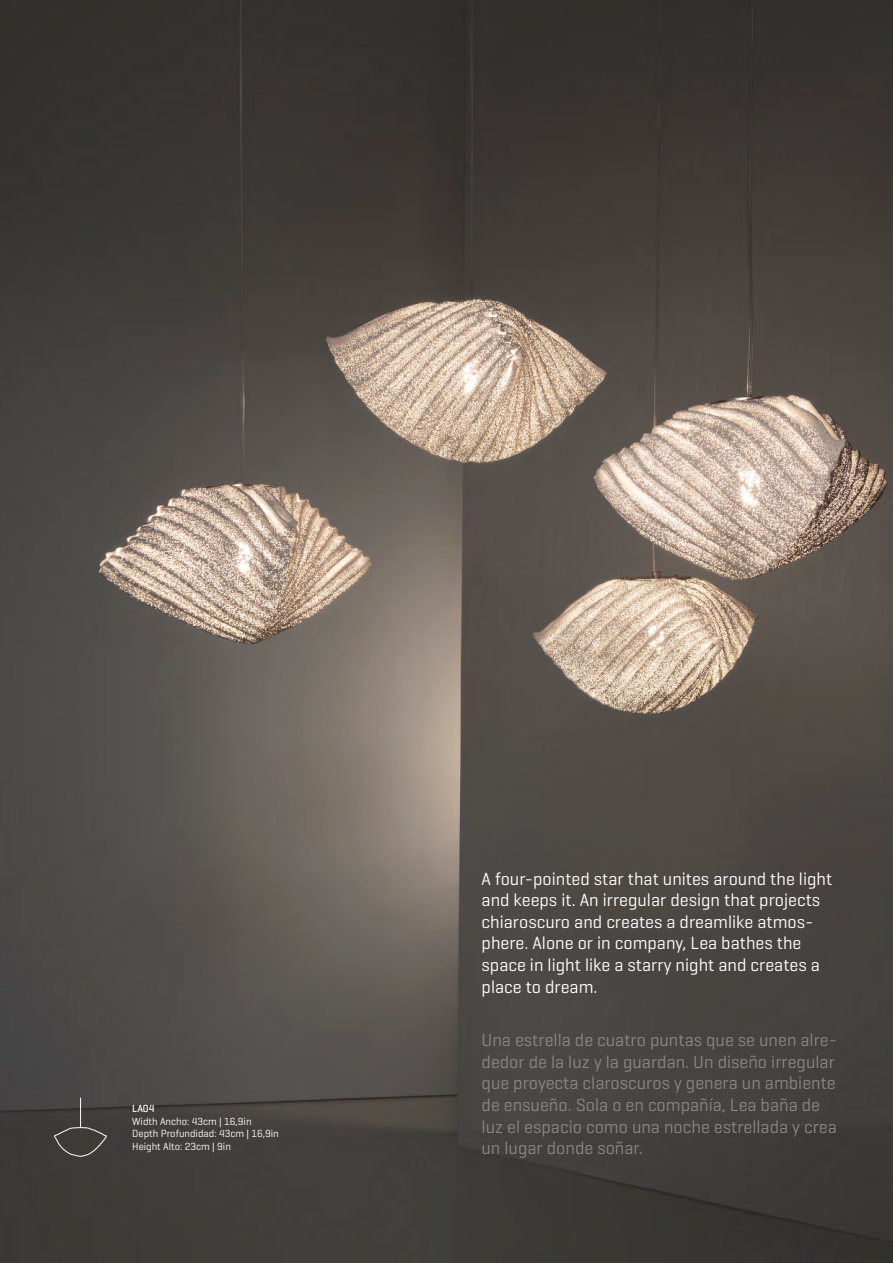
<style>
.page{position:relative;width:893px;height:1263px;background:#fff}
.page>*{position:absolute;margin:0;border:0;box-sizing:border-box;transform-origin:0 0}
.t1{font:18px/21.6px "Geogrotesque";color:#878787}
.t2{font:18px/21.6px "Geogrotesque";color:#fff}
.t3{font:10.5px "Geogrotesque";color:#fff}
.t4{font:500 10.5px "Geogrotesque";color:#fff}
</style>
<div class="page">
<img style="left:0;top:0;width:893px;height:1263px">
<svg style="left:54px;top:1098px;width:53px;height:59px;background:#494643"></svg>
<p class="t4" style="left:132px;top:1102px;width:24px">LA04</p>
<p class="t3" style="left:132px;top:1115px;width:121px">Width Ancho: 43cm | 16,9in</p>
<p class="t3" style="left:132px;top:1127px;width:148px">Depth Profundidad: 43cm | 16,9in</p>
<p class="t3" style="left:132px;top:1140px;width:100px">Height Alto: 23cm | 9in</p>
<p class="t2" style="left:482px;top:867px;width:352px">A four-pointed star that unites around the light and keeps it. An irregular design that projects chiaroscuro and creates a dreamlike atmos&shy;phere. Alone or in company, Lea bathes the space in light like a starry night and creates a place to dream.</p>
<p class="t1" style="left:482px;top:1029px;width:357px">Una estrella de cuatro puntas que se unen alre&shy;dedor de la luz y la guardan. Un diseño irregular que proyecta claroscuros y genera un ambiente de ensueño. Sola o en compañía, Lea baña de luz el espacio como una noche estrellada y crea un lugar donde soñar.</p>
</div>
